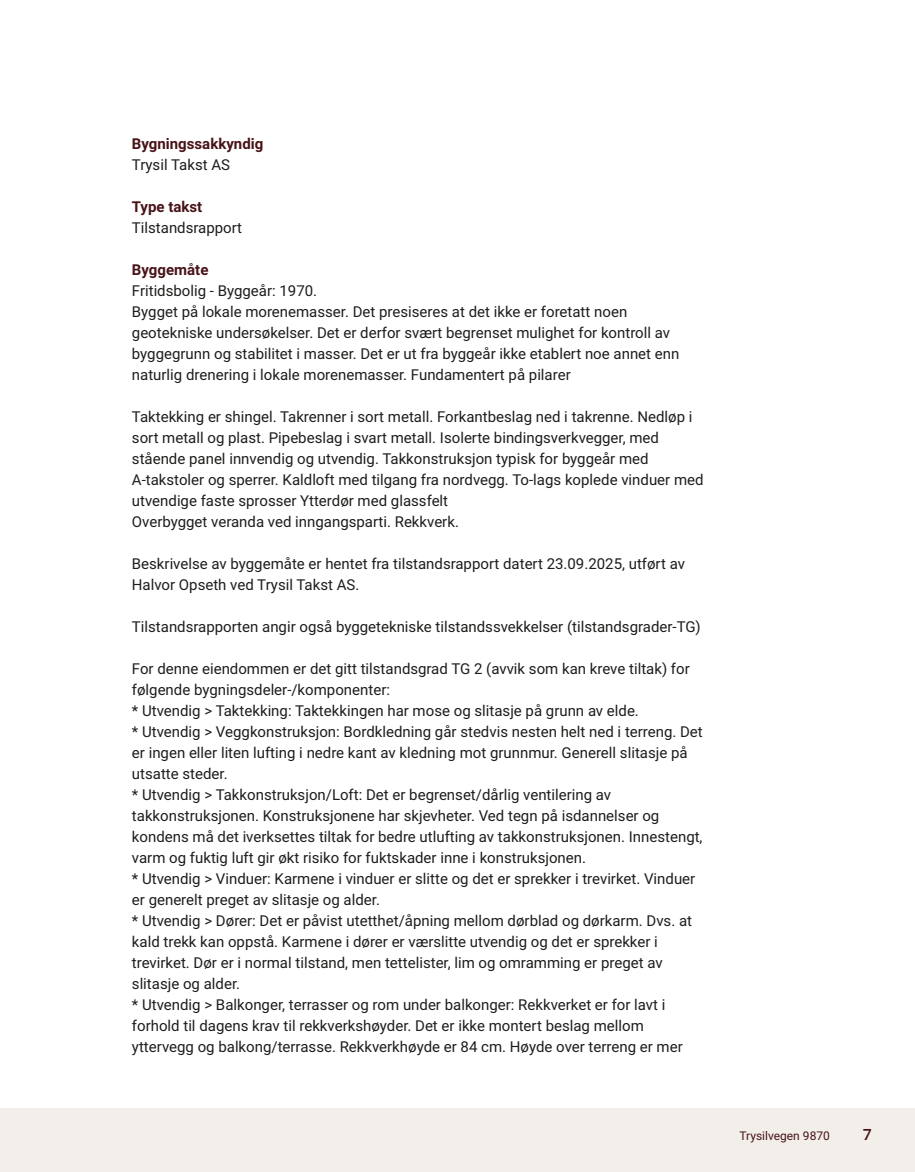
<style>
.page{position:relative;width:915px;height:1172px;background:#fff}
.page>*{position:absolute;margin:0;border:0;box-sizing:border-box;transform-origin:0 0}
.t1{font:700 18px "Arya";color:#481317}
.t2{font:15px/21px "Roboto Vitec";color:#1d1d1b}
.t3{font:700 15px "Roboto Vitec";color:#481317}
.t4{font:12px "Roboto Vitec";color:#481317}
</style>
<div class="page">
<div style="left:0;top:1108px;width:914px;height:64px;background:#f2eeea"></div>
<p class="t3" style="left:132px;top:133px;width:133px">Bygningssakkyndig</p>
<p class="t2" style="left:132px;top:153px;width:100px">Trysil Takst AS</p>
<p class="t3" style="left:132px;top:196px;width:72px">Type takst</p>
<p class="t2" style="left:132px;top:216px;width:112px">Tilstandsrapport</p>
<p class="t3" style="left:132px;top:259px;width:78px">Byggemåte</p>
<p class="t2" style="left:132px;top:279px;width:549px">Fritidsbolig ‑ Byggeår: 1970.<br>Bygget på lokale morenemasser. Det presiseres at det ikke er foretatt noen geotekniske undersøkelser. Det er derfor svært begrenset mulighet for kontroll av byggegrunn og stabilitet i masser. Det er ut fra byggeår ikke etablert noe annet enn naturlig drenering i lokale morenemasser. Fundamentert på pilarer</p>
<p class="t2" style="left:132px;top:405px;width:573px">Taktekking er shingel. Takrenner i sort metall. Forkantbeslag ned i takrenne. Nedløp i sort metall og plast. Pipebeslag i svart metall. Isolerte bindingsverkvegger, med stående panel innvendig og utvendig. Takkonstruksjon typisk for byggeår med A‑takstoler og sperrer. Kaldloft med tilgang fra nordvegg. To‑lags koplede vinduer med utvendige faste sprosser Ytterdør med glassfelt<br>Overbygget veranda ved inngangsparti. Rekkverk.</p>
<p class="t2" style="left:132px;top:552px;width:554px">Beskrivelse av byggemåte er hentet fra tilstandsrapport datert 23.09.2025, utført av<br>Halvor Opseth ved Trysil Takst AS.</p>
<p class="t2" style="left:132px;top:615px;width:570px">Tilstandsrapporten angir også byggetekniske tilstandssvekkelser (tilstandsgrader‑TG)</p>
<p class="t2" style="left:132px;top:657px;width:572px">For denne eiendommen er det gitt tilstandsgrad TG 2 (avvik som kan kreve tiltak) for følgende bygningsdeler‑/ komponenter:<br>* Utvendig &gt; Taktekking: Taktekkingen har mose og slitasje på grunn av elde.<br>* Utvendig &gt; Veggkonstruksjon: Bordkledning går stedvis nesten helt ned i terreng. Det er ingen eller liten lufting i nedre kant av kledning mot grunnmur. Generell slitasje på utsatte steder.<br>* Utvendig &gt; Takkonstruksjon/ Loft: Det er begrenset/ dårlig ventilering av takkonstruksjonen. Konstruksjonene har skjevheter. Ved tegn på isdannelser og kondens må det iverksettes tiltak for bedre utlufting av takkonstruksjonen. Innestengt, varm og fuktig luft gir økt risiko for fuktskader inne i konstruksjonen.<br>* Utvendig &gt; Vinduer: Karmene i vinduer er slitte og det er sprekker i trevirket. Vinduer er generelt preget av slitasje og alder.<br>* Utvendig &gt; Dører: Det er påvist utetthet/ åpning mellom dørblad og dørkarm. Dvs. at kald trekk kan oppstå. Karmene i dører er værslitte utvendig og det er sprekker i trevirket. Dør er i normal tilstand, men tettelister, lim og omramming er preget av slitasje og alder.<br>* Utvendig &gt; Balkonger, terrasser og rom under balkonger: Rekkverket er for lavt i forhold til dagens krav til rekkverkshøyder. Det er ikke montert beslag mellom yttervegg og balkong/ terrasse. Rekkverkhøyde er 84 cm. Høyde over terreng er mer</p>
<p class="t4" style="left:739px;top:1127px;width:92px">Trysilvegen 9870</p>
<p class="t1" style="left:862px;top:1123px;width:11px">7</p>
</div>
